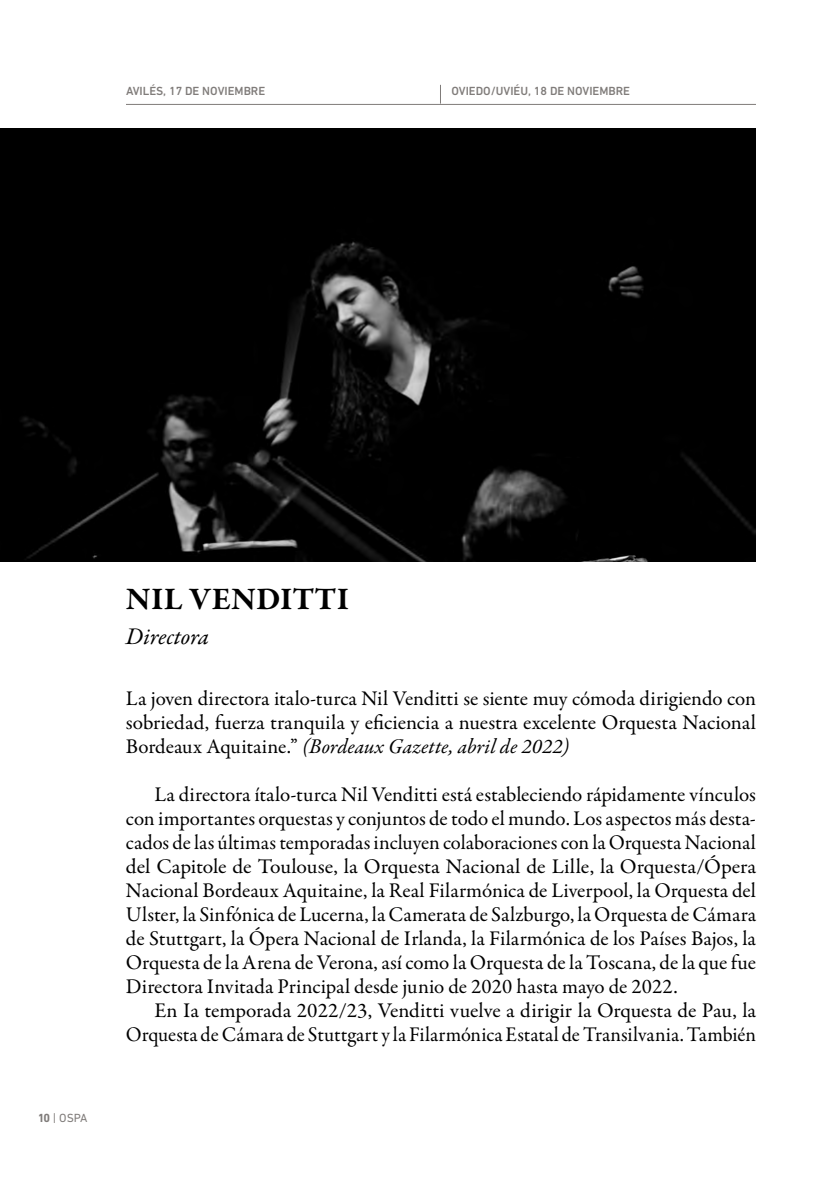
<style>
.page{position:relative;width:840px;height:1191px;background:#fff}
.page>*{position:absolute;margin:0;border:0;box-sizing:border-box;transform-origin:0 0}
.t1{font:700 32px "Garamond Premr Pro";letter-spacing:.01em;color:#000}
.t2{font:italic 24px "Garamond Premr Pro";color:#000}
.t3{font:21px/24px "Garamond Premr Pro";letter-spacing:-.005em;color:#000;text-align:justify}
.t4{font:500 12px "DIN Next W1 G";color:#807c7a}
.t5{font:12px "DIN Next W1 G";color:#807c7a}
.s1{font-weight:700}
.s2{font-style:italic}
</style>
<div class="page">
<img style="left:0;top:129px;width:755px;height:432px">
<hr style="left:126px;top:104px;width:629px;height:1px;background:#807c7a">
<svg style="left:440px;top:85px;width:1px;height:19px"></svg>
<p class="t4" style="left:126px;top:84px;width:141px">AVILÉS, 17 DE NOVIEMBRE</p>
<p class="t4" style="left:451px;top:84px;width:180px">OVIEDO/UVIÉU, 18 DE NOVIEMBRE</p>
<p class="t5" style="left:39px;top:1111px;width:50px"><span class="s1">10</span> | OSPA</p>
<h1 class="t1" style="left:126px;top:579px;width:224px">NIL VENDITTI</h1>
<p class="t2" style="left:126px;top:622px;width:85px">Directora</p>
<p class="t3" style="left:126px;top:687px;width:631px">La joven directora italo-turca Nil Venditti se siente muy cómoda dirigiendo con sobriedad, fuerza tranquila y eficiencia a nuestra excelente Orquesta Nacional Bordeaux Aquitaine.” <span class="s2">(Bordeaux Gazette, abril de 2022)</span></p>
<p class="t3" style="left:126px;top:783px;width:631px;text-indent:28px">La directora ítalo-turca Nil Venditti está estableciendo rápidamente vínculos con importantes orquestas y conjuntos de todo el mundo. Los aspectos más desta&shy;cados de las últimas temporadas incluyen colaboraciones con la Orquesta Nacional del Capitole de Toulouse, la Orquesta Nacional de Lille, la Orquesta/Ópera Nacional Bordeaux Aquitaine, la Real Filarmónica de Liverpool, la Orquesta del Ulster, la Sinfónica de Lucerna, la Camerata de Salzburgo, la Orquesta de Cámara de Stuttgart, la Ópera Nacional de Irlanda, la Filarmónica de los Países Bajos, la Orquesta de la Arena de Verona, así como la Orquesta de la Toscana, de la que fue Directora Invitada Principal desde junio de 2020 hasta mayo de 2022.</p>
<p class="t3" style="left:126px;top:999px;width:631px;text-align:right">En Ia temporada 2022/23, Venditti vuelve a dirigir la Orquesta de Pau, la<br>Orquesta de Cámara de Stuttgart y la Filarmónica Estatal de Transilvania. También</p>
</div>
